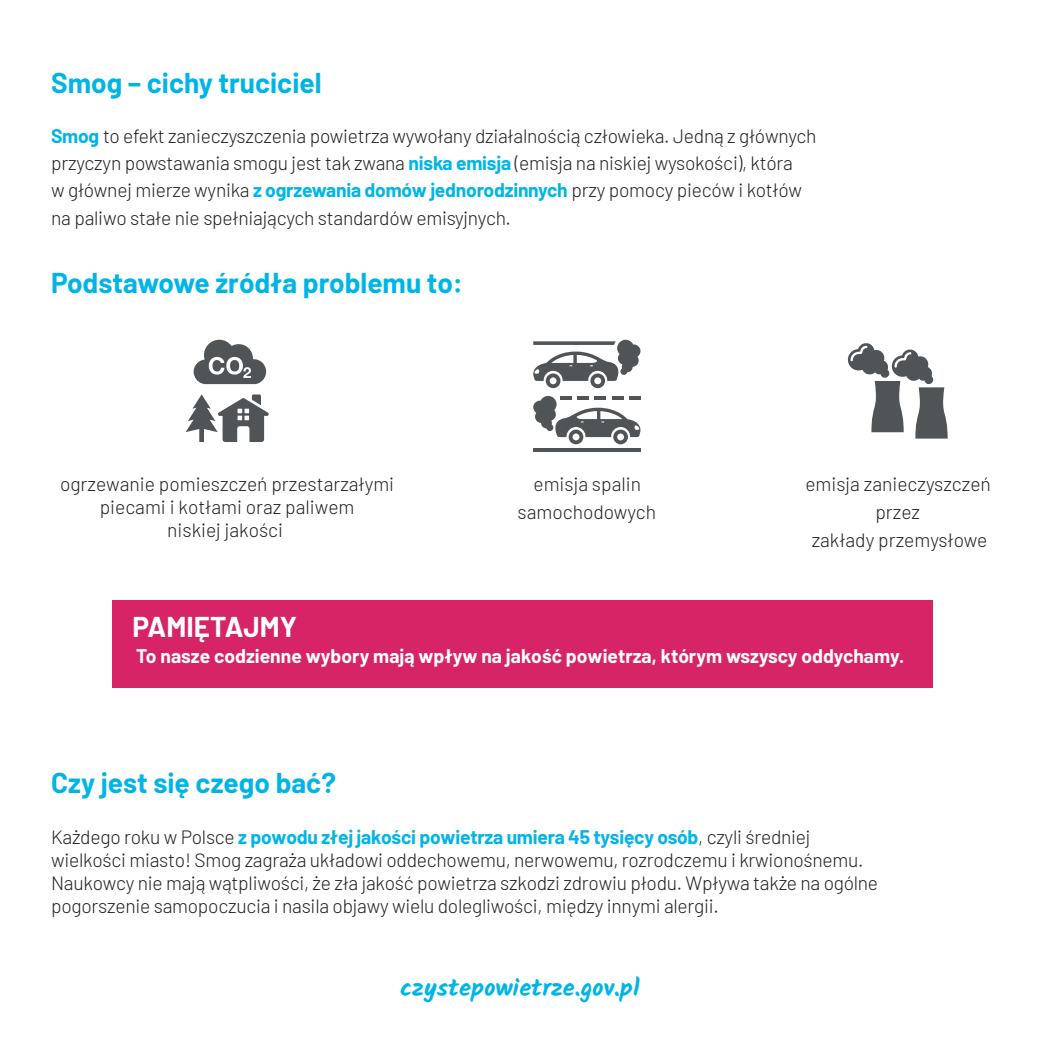
<style>
.page{position:relative;width:1042px;height:1042px;background:#fff}
.page>*{position:absolute;margin:0;border:0;box-sizing:border-box;transform-origin:0 0}
.t1{font:700 28px "Barlow";color:#00b5e6}
.t2{font:700 28px "Barlow";color:#fff}
.t3{font:700 24.5px "Kalam";color:#00b5e6}
.t4{font:300 19.25px/23.1px "Barlow";letter-spacing:-.015em;color:#231f20;text-align:center}
.t5{font:700 19.25px "Barlow";color:#fff}
.s1{font-weight:700;color:#00b5e6}
</style>
<div class="page">
<div style="left:112px;top:600px;width:820px;height:88px;background:#d62466"></div>
<svg style="left:194px;top:340px;width:72px;height:44px"></svg>
<svg style="left:186px;top:394px;width:83px;height:48px"></svg>
<hr style="left:533px;top:448px;width:107px;height:3px;background:#505457">
<svg style="left:533px;top:340px;width:107px;height:48px"></svg>
<svg style="left:533px;top:396px;width:108px;height:48px"></svg>
<svg style="left:847px;top:343px;width:100px;height:96px"></svg>
<h1 class="t1" style="left:51px;top:62px;width:272px">Smog – cichy truciciel</h1>
<p class="t4" style="left:51px;top:121px;width:767px;line-height:27.1px;text-align:left"><span class="s1">Smog</span> to efekt zanieczyszczenia powietrza wywołany działalnością człowieka. Jedną z głównych przyczyn powstawania smogu jest tak zwana <span class="s1">niska emisja</span> (emisja na niskiej wysokości), która<br>w głównej mierze wynika <span class="s1">z ogrzewania domów jednorodzinnych</span> przy pomocy pieców i kotłów na paliwo stałe nie spełniających standardów emisyjnych.</p>
<h1 class="t1" style="left:51px;top:262px;width:413px">Podstawowe źródła problemu to:</h1>
<p class="t4" style="left:60px;top:471px;width:336px">ogrzewanie pomieszczeń przestarzałymi piecami i kotłami oraz paliwem<br>niskiej jakości</p>
<p class="t4" style="left:517px;top:469px;width:140px;line-height:28px">emisja spalin samochodowych</p>
<p class="t4" style="left:805px;top:469px;width:187px;line-height:28px">emisja zanieczyszczeń przez<br>zakłady przemysłowe</p>
<h1 class="t2" style="left:132px;top:606px;width:166px">PAMIĘTAJMY</h1>
<p class="t5" style="left:136px;top:642px;width:769px">To nasze codzienne wybory mają wpływ na jakość powietrza, którym wszyscy oddychamy.</p>
<h1 class="t1" style="left:51px;top:762px;width:286px">Czy jest się czego bać?</h1>
<p class="t4" style="left:51px;top:824px;width:828px;text-align:left">Każdego roku w Polsce <span class="s1">z powodu złej jakości powietrza umiera 45 tysięcy osób</span>, czyli średniej wielkości miasto! Smog zagraża układowi oddechowemu, nerwowemu, rozrodczemu i krwionośnemu.<br>Naukowcy nie mają wątpliwości, że zła jakość powietrza szkodzi zdrowiu płodu. Wpływa także na ogólne pogorszenie samopoczucia i nasila objawy wielu dolegliwości, między innymi alergii.</p>
<p class="t3" style="left:400px;top:972px;width:241px">czystepowietrze.gov.pl</p>
</div>
